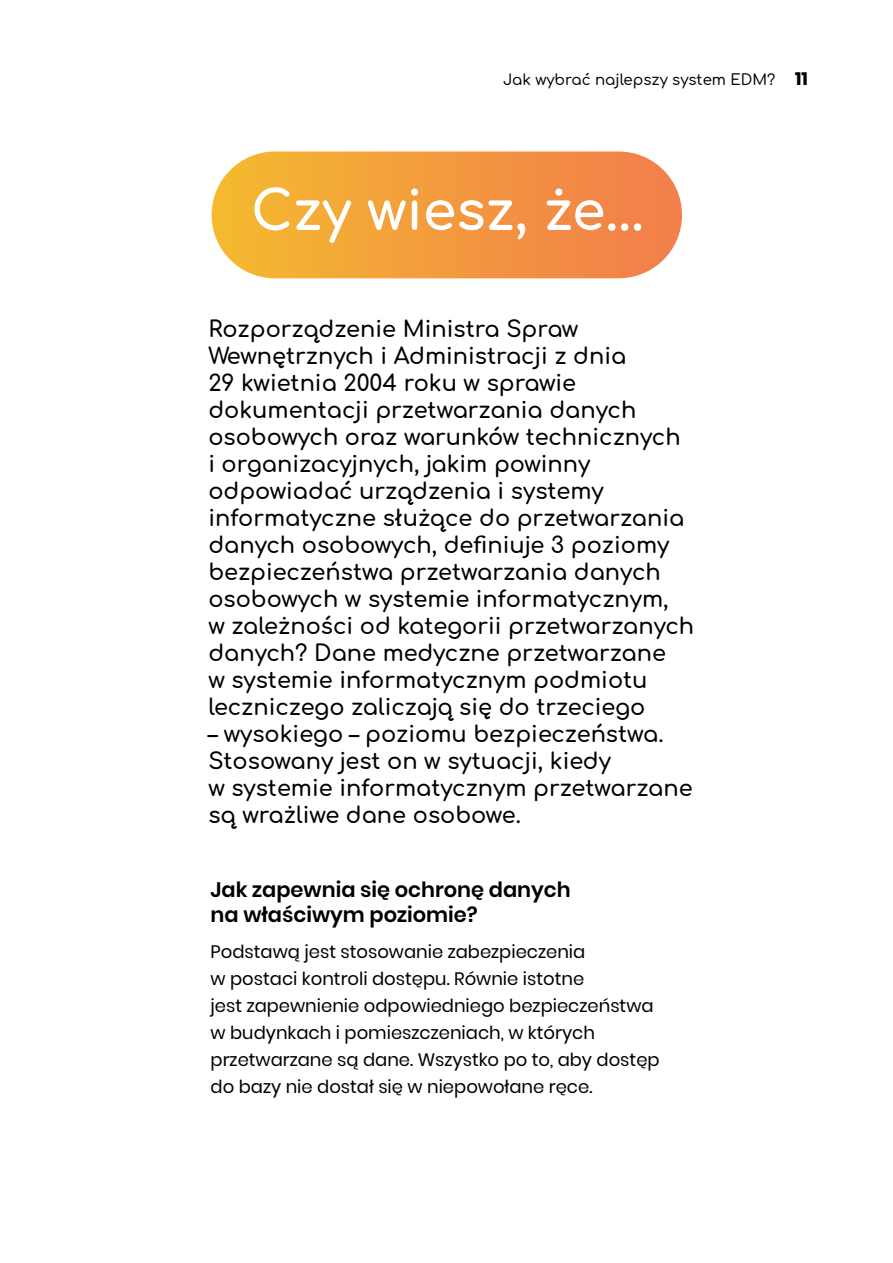
<style>
.page{position:relative;width:893px;height:1263px;background:#fff}
.page>*{position:absolute;margin:0;border:0;box-sizing:border-box;transform-origin:0 0}
.t1{font:700 54px "Comfortaa";color:#fff}
.t2{font:600 22.5px/27px "Comfortaa";color:#000}
.t3{font:600 21px/25.2px "Poppins";color:#000}
.t4{font:18px/27px "Poppins";color:#000}
.t5{font:500 15px "Comfortaa";color:#000}
.s1{font-family:"Poppins";font-weight:700;font-size:18px}
</style>
<div class="page">
<div style="left:212px;top:151px;width:470px;height:127px;background:linear-gradient(to right,#f4b930,#f27c4c);border-radius:63px"></div>
<p class="t5" style="left:503px;top:66px;width:306px">Jak wybrać najlepszy system EDM? <span class="s1">11</span></p>
<h1 class="t1" style="left:251px;top:162px;width:394px">Czy wiesz, że...</h1>
<p class="t2" style="left:208px;top:312px;width:487px">Rozporządzenie Ministra Spraw Wewnętrznych i Administracji z dnia<br>29 kwietnia 2004 roku w sprawie dokumentacji przetwarzania danych osobowych oraz warunków technicznych<br>i organizacyjnych, jakim powinny odpowiadać urządzenia i systemy informatyczne służące do przetwarzania danych osobowych, definiuje 3 poziomy bezpieczeństwa przetwarzania danych osobowych w systemie informatycznym,<br>w zależności od kategorii przetwarzanych danych? Dane medyczne przetwarzane<br>w systemie informatycznym podmiotu leczniczego zaliczają się do trzeciego</p>
<p class="t2" style="left:208px;top:717px;width:486px">– wysokiego – poziomu bezpieczeństwa.<br>Stosowany jest on w sytuacji, kiedy<br>w systemie informatycznym przetwarzane są wrażliwe dane osobowe.</p>
<p class="t3" style="left:211px;top:877px;width:362px">Jak zapewnia się ochronę danych na właściwym poziomie?</p>
<p class="t4" style="left:211px;top:938px;width:451px">Podstawą jest stosowanie zabezpieczenia<br>w postaci kontroli dostępu. Równie istotne<br>jest zapewnienie odpowiedniego bezpieczeństwa w budynkach i pomieszczeniach, w których przetwarzane są dane. Wszystko po to, aby dostęp do bazy nie dostał się w niepowołane ręce.</p>
</div>
